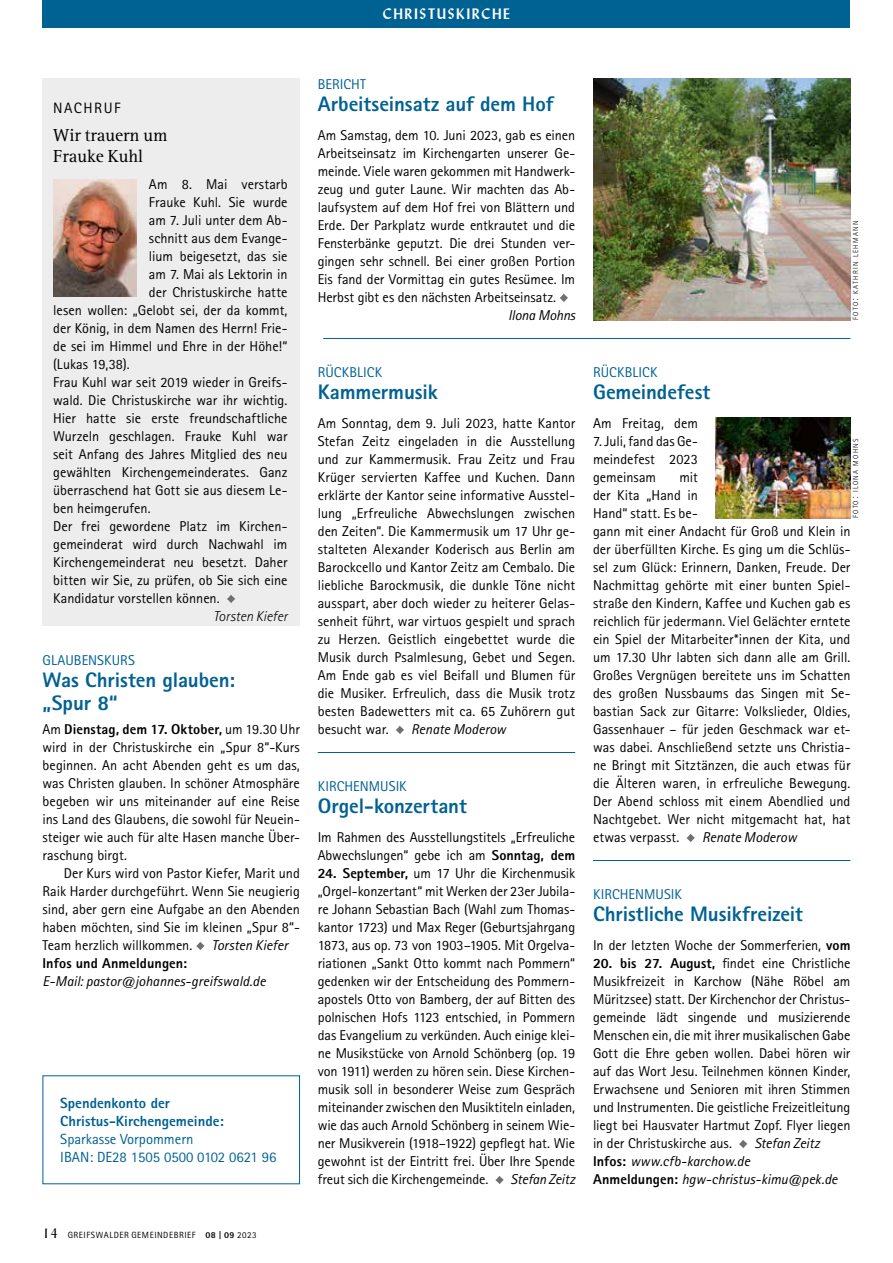
<style>
.page{position:relative;width:893px;height:1263px;background:#fff}
.page>*{position:absolute;margin:0;border:0;box-sizing:border-box;transform-origin:0 0}
.t1{font:800 21px/22.5px "Rotis Sans Serif Std";letter-spacing:-.005em;color:#006193}
.t2{font:18px/21px "Rotis Serif Std";color:#000}
.t3{font:700 15px "Lydian BT";letter-spacing:.1em;color:#fff}
.t4{font:15px "Rotis Sans Serif Std";letter-spacing:.1em;color:#000}
.t5{font:14.7px/18px "Rotis Sans Serif Std";color:#006193}
.t6{font:800 14.7px/18px "Rotis Sans Serif Std";color:#006193}
.t7{font:14.25px/18px "Rotis Sans Serif Std";color:#000;text-align:justify}
.t8{font:italic 14.25px "Rotis Sans Serif Std";color:#000}
.t9{font:14.25px "Rotis Sans Serif Std";letter-spacing:.005em;color:#006193}
.t10{font:800 14.25px "Rotis Sans Serif Std";letter-spacing:.005em;color:#000}
.t11{font:italic 300 14.25px "Rotis Sans Serif Std";color:#000}
.t12{font:9px "Rotis Sans Serif Std";letter-spacing:.06em;color:#000}
.t13{font:300 7.35px "Rotis Sans Serif Std";letter-spacing:.17em;color:#000}
.s1{font-weight:800}
.s2{font-family:"Lydian BT";font-size:13.5px}
.s3{font-size:10.5px}
.s4{font-style:italic}
</style>
<div class="page">
<div style="left:43px;top:0;width:807px;height:28px;background:#006193"></div>
<hr style="left:323px;top:338px;width:527px;height:1px;background:#006193">
<svg style="left:560px;top:294px;width:8px;height:8px"></svg>
<img style="left:593px;top:79px;width:257px;height:241px">
<div style="left:43px;top:79px;width:257px;height:547px;background:#ededed"></div>
<svg style="left:227px;top:595px;width:8px;height:8px"></svg>
<img style="left:53px;top:179px;width:83px;height:118px">
<svg style="left:196px;top:942px;width:9px;height:8px"></svg>
<hr style="left:318px;top:752px;width:257px;height:1px;background:#006193">
<svg style="left:686px;top:834px;width:9px;height:8px"></svg>
<svg style="left:396px;top:726px;width:8px;height:8px"></svg>
<hr style="left:593px;top:860px;width:257px;height:1px;background:#006193">
<svg style="left:739px;top:1140px;width:8px;height:8px"></svg>
<svg style="left:495px;top:1176px;width:9px;height:8px"></svg>
<img style="left:716px;top:417px;width:134px;height:101px">
<p class="t3" style="left:383px;top:4px;width:129px">CHRISTUSKIRCHE</p>
<p class="t4" style="left:53px;top:99px;width:69px">NACHRUF</p>
<p class="t2" style="left:53px;top:125px;width:116px">Wir trauern um<br>Frauke Kuhl</p>
<p class="t7" style="left:149px;top:175px;width:140px">Am 8. Mai verstarb</p>
<p class="t7" style="left:149px;top:193px;width:140px">Frauke Kuhl. Sie wurde</p>
<p class="t7" style="left:149px;top:211px;width:140px">am 7. Juli unter dem Ab-</p>
<p class="t7" style="left:149px;top:229px;width:140px">schnitt aus dem Evange-</p>
<p class="t7" style="left:149px;top:247px;width:140px">lium beigesetzt, das sie</p>
<p class="t7" style="left:149px;top:265px;width:140px">am 7. Mai als Lektorin in</p>
<p class="t7" style="left:149px;top:283px;width:140px">der Christuskirche hatte</p>
<p class="t7" style="left:53px;top:301px;width:236px">lesen wollen: „Gelobt sei, der da kommt,</p>
<p class="t7" style="left:53px;top:319px;width:236px">der König, in dem Namen des Herrn! Frie-</p>
<p class="t7" style="left:53px;top:337px;width:236px">de sei im Himmel und Ehre in der Höhe!“</p>
<p class="t7" style="left:53px;top:355px;width:78px">(Lukas 19,38).</p>
<p class="t7" style="left:53px;top:373px;width:236px">Frau Kuhl war seit 2019 wieder in Greifs-</p>
<p class="t7" style="left:53px;top:391px;width:236px">wald. Die Christuskirche war ihr wichtig.</p>
<p class="t7" style="left:53px;top:409px;width:236px">Hier hatte sie erste freundschaftliche</p>
<p class="t7" style="left:53px;top:427px;width:236px">Wurzeln geschlagen. Frauke Kuhl war</p>
<p class="t7" style="left:53px;top:445px;width:236px">seit Anfang des Jahres Mitglied des neu</p>
<p class="t7" style="left:53px;top:463px;width:236px">gewählten Kirchengemeinderates. Ganz</p>
<p class="t7" style="left:53px;top:481px;width:236px">überraschend hat Gott sie aus diesem Le-</p>
<p class="t7" style="left:53px;top:499px;width:99px">ben heimgerufen.</p>
<p class="t7" style="left:53px;top:517px;width:236px">Der frei gewordene Platz im Kirchen-</p>
<p class="t7" style="left:53px;top:535px;width:236px">gemeinderat wird durch Nachwahl im</p>
<p class="t7" style="left:53px;top:553px;width:236px">Kirchengemeinderat neu besetzt. Daher</p>
<p class="t7" style="left:53px;top:571px;width:236px">bitten wir Sie, zu prüfen, ob Sie sich eine</p>
<p class="t7" style="left:53px;top:589px;width:168px">Kandidatur vorstellen können.</p>
<p class="t11" style="left:214px;top:608px;width:75px">Torsten Kiefer</p>
<p class="t9" style="left:43px;top:651px;width:94px">GLAUBENSKURS</p>
<h1 class="t1" style="left:43px;top:668px;width:194px">Was Christen glauben: „Spur 8“</h1>
<p class="t7" style="left:43px;top:720px;width:259px">Am <span class="s1">Dienstag, dem 17. Oktober,</span> um 19.30 Uhr wird in der Christuskirche ein „Spur 8“-Kurs beginnen. An acht Abenden geht es um das, was Christen glauben. In schöner Atmosphäre begeben wir uns miteinander auf eine Reise ins Land des Glaubens, die sowohl für Neuein&shy;steiger wie auch für alte Hasen manche Über&shy;raschung birgt.</p>
<p class="t7" style="left:43px;top:864px;width:259px;text-indent:21px">Der Kurs wird von Pastor Kiefer, Marit und Raik Harder durchgeführt. Wenn Sie neugierig sind, aber gern eine Aufgabe an den Abenden haben möchten, sind Sie im kleinen „Spur 8“- Team herzlich willkommen.</p>
<p class="t8" style="left:212px;top:937px;width:78px">Torsten Kiefer</p>
<p class="t10" style="left:43px;top:954px;width:146px">Infos und Anmeldungen:</p>
<p class="t8" style="left:43px;top:973px;width:225px">E-Mail: pastor@johannes-greifswald.de</p>
<p class="t6" style="left:60px;top:1094px;width:165px">Spendenkonto der<br>Christus-Kirchengemeinde:</p>
<p class="t5" style="left:60px;top:1130px;width:218px">Sparkasse Vorpommern<br>IBAN: DE28 1505 0500 0102 0621 96</p>
<p class="t12" style="left:43px;top:1230px;width:216px"><span class="s2">14</span> GREIFSWALDER GEMEINDEBRIEF <span class="s1">08 | 09</span> 2023</p>
<p class="t9" style="left:318px;top:75px;width:50px">BERICHT</p>
<h1 class="t1" style="left:318px;top:92px;width:237px">Arbeitseinsatz auf dem Hof</h1>
<p class="t7" style="left:318px;top:126px;width:259px">Am Samstag, dem 10. Juni 2023, gab es einen Arbeitseinsatz im Kirchengarten unserer Ge&shy;meinde. Viele waren gekommen mit Handwerk&shy;zeug und guter Laune. Wir machten das Ab&shy;laufsystem auf dem Hof frei von Blättern und Erde. Der Parkplatz wurde entkrautet und die Fensterbänke geputzt. Die drei Stunden ver&shy;gingen sehr schnell. Bei einer großen Portion Eis fand der Vormittag ein gutes Resümee. Im Herbst gibt es den nächsten Arbeitseinsatz.</p>
<p class="t8" style="left:508px;top:307px;width:69px">Ilona Mohns</p>
<p class="t13" style="left:851px;top:320px;width:101px;rotate:-90deg">foto<span class="s3">:</span> kathrin lehmann</p>
<p class="t9" style="left:318px;top:363px;width:66px">RÜCKBLICK</p>
<h1 class="t1" style="left:318px;top:380px;width:122px">Kammermusik</h1>
<p class="t7" style="left:318px;top:414px;width:259px">Am Sonntag, dem 9. Juli 2023, hatte Kantor Stefan Zeitz eingeladen in die Ausstellung und zur Kammermusik. Frau Zeitz und Frau Krüger servierten Kaffee und Kuchen. Dann erklärte der Kantor seine informative Ausstel&shy;lung „Erfreuliche Abwechslungen zwischen den Zeiten“. Die Kammermusik um 17 Uhr ge&shy;stalteten Alexander Koderisch aus Berlin am Barockcello und Kantor Zeitz am Cembalo. Die liebliche Barockmusik, die dunkle Töne nicht ausspart, aber doch wieder zu heiterer Gelas&shy;senheit führt, war virtuos gespielt und sprach zu Herzen. Geistlich eingebettet wurde die Musik durch Psalmlesung, Gebet und Segen.<br>Am Ende gab es viel Beifall und Blumen für die Musiker. Erfreulich, dass die Musik trotz besten Badewetters mit ca. 65 Zuhörern gut besucht war.</p>
<p class="t8" style="left:411px;top:721px;width:96px">Renate Moderow</p>
<p class="t9" style="left:318px;top:777px;width:90px">KIRCHENMUSIK</p>
<h1 class="t1" style="left:318px;top:794px;width:150px">Orgel-konzertant</h1>
<p class="t7" style="left:318px;top:828px;width:259px">Im Rahmen des Ausstellungstitels „Erfreuliche<br>Abwechslungen“ gebe ich am <span class="s1">Sonntag, dem</span></p>
<p class="t7" style="left:318px;top:864px;width:259px"><span class="s1">24. September,</span> um 17 Uhr die Kirchenmusik „Orgel-konzertant“ mit Werken der 23er Jubila&shy;re Johann Sebastian Bach (Wahl zum Thomas&shy;kantor 1723) und Max Reger (Geburtsjahrgang 1873, aus op. 73 von 1903–1905. Mit Orgelva&shy;riationen „Sankt Otto kommt nach Pommern“ gedenken wir der Entscheidung des Pommern&shy;apostels Otto von Bamberg, der auf Bitten des polnischen Hofs 1123 entschied, in Pommern das Evangelium zu verkünden. Auch einige klei&shy;ne Musikstücke von Arnold Schönberg (op. 19 von 1911) werden zu hören sein. Diese Kirchen&shy;musik soll in besonderer Weise zum Gespräch miteinander zwischen den Musiktiteln einladen, wie das auch Arnold Schönberg in seinem Wie&shy;ner Musikverein (1918–1922) gepflegt hat. Wie gewohnt ist der Eintritt frei. Über Ihre Spende freut sich die Kirchengemeinde.</p>
<p class="t8" style="left:511px;top:1171px;width:66px">Stefan Zeitz</p>
<p class="t9" style="left:593px;top:363px;width:66px">RÜCKBLICK</p>
<h1 class="t1" style="left:593px;top:380px;width:119px">Gemeindefest</h1>
<p class="t7" style="left:593px;top:414px;width:106px">Am Freitag, dem</p>
<p class="t7" style="left:593px;top:432px;width:106px">7. Juli, fand das Ge&shy;meindefest 2023 gemeinsam</p>
<p class="t13" style="left:851px;top:518px;width:81px;rotate:-90deg">foto<span class="s3">:</span> ilona mohns</p>
<p class="t7" style="left:593px;top:468px;width:259px;text-align:left;text-indent:86px">mit<br>der Kita „Hand in<br>Hand“ statt. Es be-<br>gann mit einer Andacht für Groß und Klein in der überfüllten Kirche. Es ging um die Schlüs&shy;sel zum Glück: Erinnern, Danken, Freude. Der Nachmittag gehörte mit einer bunten Spiel&shy;straße den Kindern, Kaffee und Kuchen gab es reichlich für jedermann. Viel Gelächter erntete ein Spiel der Mitarbeiter*innen der Kita, und um 17.30 Uhr labten sich dann alle am Grill.<br>Großes Vergnügen bereitete uns im Schatten des großen Nussbaums das Singen mit Se&shy;bastian Sack zur Gitarre: Volkslieder, Oldies, Gassenhauer – für jeden Geschmack war et&shy;was dabei. Anschließend setzte uns Christia&shy;ne Bringt mit Sitztänzen, die auch etwas für die Älteren waren, in erfreuliche Bewegung.<br>Der Abend schloss mit einem Abendlied und Nachtgebet. Wer nicht mitgemacht hat, hat etwas verpasst.</p>
<p class="t8" style="left:702px;top:829px;width:96px">Renate Moderow</p>
<p class="t9" style="left:593px;top:885px;width:90px">KIRCHENMUSIK</p>
<h1 class="t1" style="left:593px;top:902px;width:211px">Christliche Musikfreizeit</h1>
<p class="t7" style="left:593px;top:936px;width:259px">In der letzten Woche der Sommerferien, <span class="s1">vom</span></p>
<p class="t7" style="left:593px;top:954px;width:259px;text-align:left"><span class="s1">20. bis 27. August,</span> findet eine Christliche Musikfreizeit in Karchow (Nähe Röbel am Müritzsee) statt. Der Kirchenchor der Christus&shy;gemeinde lädt singende und musizierende Menschen ein, die mit ihrer musikalischen Gabe Gott die Ehre geben wollen. Dabei hören wir auf das Wort Jesu. Teilnehmen können Kinder, Erwachsene und Senioren mit ihren Stimmen und Instrumenten. Die geistliche Freizeitleitung liegt bei Hausvater Hartmut Zopf. Flyer liegen in der Christuskirche aus. -<span class="s4">Stefan Zeitz </span><span class="s1">Infos:</span> <span class="s4">www.cfb-karchow.de<br></span><span class="s1">Anmeldungen:</span> <span class="s4">hgw-christus-kimu@pek.de</span></p>
</div>
